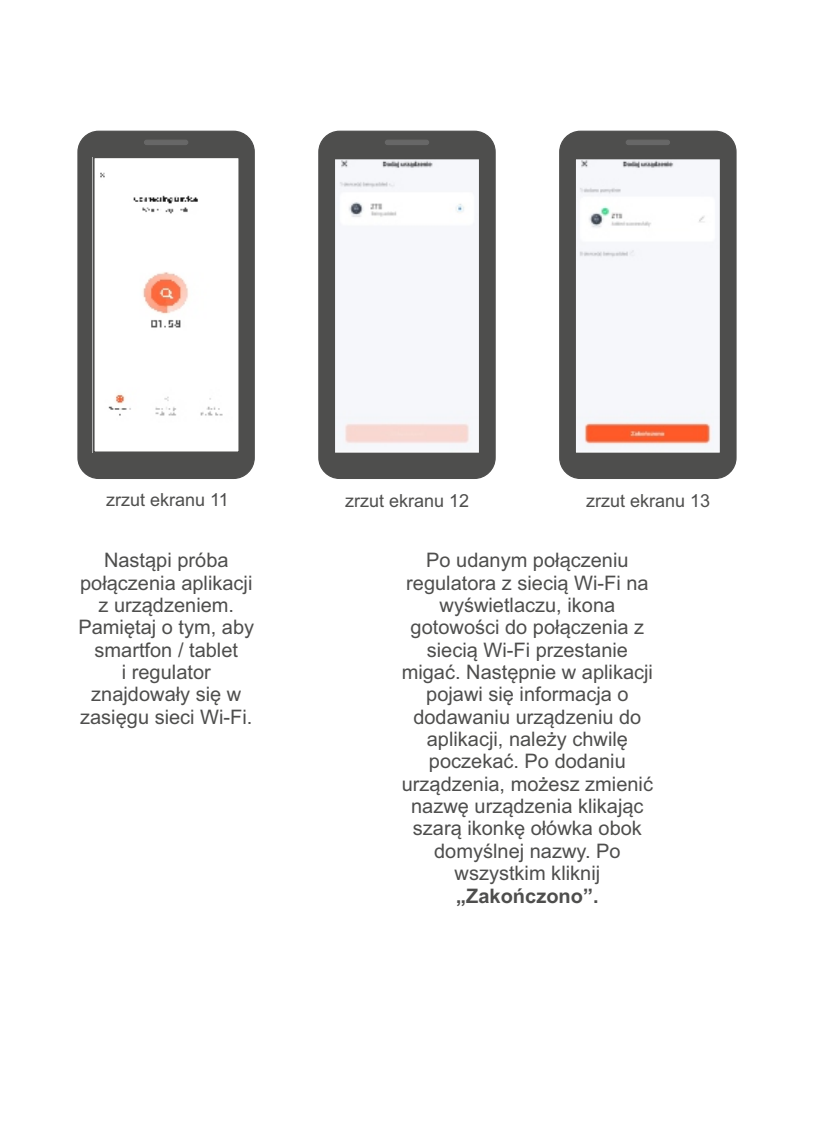
<style>
.page{position:relative;width:814px;height:1134px;background:#fff}
.page>*{position:absolute;margin:0;border:0;box-sizing:border-box;transform-origin:0 0}
.t1{font:20px/22.4px "Arial";color:#4e4e4d;text-align:center}
.t2{font:700 20px "Arial";color:#4e4e4d}
.t3{font:18px "Arial";color:#4e4e4d}
</style>
<div class="page">
<div style="left:77px;top:131px;width:178px;height:348px;background:#4e4e4d;border:1px solid #4e4e4d;border-radius:21px"></div>
<div style="left:144px;top:140px;width:44px;height:5px;background:#676767;border:1px solid #676767;border-radius:2px"></div>
<div style="left:96px;top:172px;width:141px;height:259px;background:#fff"></div>
<div style="left:92px;top:431px;width:145px;height:21px;background:#fff"></div>
<div style="left:94px;top:157px;width:145px;height:15px;background:#fff"></div>
<div style="left:93px;top:156px;width:147px;height:297px;border:2px solid #4e4e4d"></div>
<div style="left:318px;top:131px;width:177px;height:348px;background:#4e4e4d;border:1px solid #4e4e4d;border-radius:21px"></div>
<div style="left:385px;top:140px;width:44px;height:5px;background:#676767;border:1px solid #676767;border-radius:2px"></div>
<img style="left:336px;top:160px;width:142px;height:292px">
<img style="left:370px;top:202px;width:22px;height:9px">
<div style="left:333px;top:157px;width:148px;height:298px;border:2px solid #4e4e4d"></div>
<div style="left:559px;top:131px;width:177px;height:348px;background:#4e4e4d;border:1px solid #4e4e4d;border-radius:21px"></div>
<div style="left:625px;top:140px;width:45px;height:5px;background:#676767;border:1px solid #676767;border-radius:2px"></div>
<img style="left:577px;top:160px;width:141px;height:292px">
<div style="left:574px;top:157px;width:147px;height:298px;border:2px solid #4e4e4d"></div>
<p class="t3" style="left:106px;top:493px;width:124px">zrzut ekranu 11</p>
<p class="t3" style="left:345px;top:494px;width:126px">zrzut ekranu 12</p>
<p class="t3" style="left:586px;top:494px;width:126px">zrzut ekranu 13</p>
<p class="t1" style="left:78px;top:551px;width:177px">Nastąpi próba połączenia aplikacji z urządzeniem.<br>Pamiętaj o tym, aby smartfon / tablet<br>i regulator znajdowały się w zasięgu sieci Wi-Fi.</p>
<p class="t1" style="left:402px;top:551px;width:253px">Po udanym połączeniu regulatora z siecią Wi-Fi na wyświetlaczu, ikona gotowości do połączenia z siecią Wi-Fi przestanie migać. Następnie w aplikacji pojawi się informacja o dodawaniu urządzeniu do aplikacji, należy chwilę poczekać. Po dodaniu urządzenia, możesz zmienić nazwę urządzenia klikając szarą ikonkę ołówka obok domyślnej nazwy. Po wszystkim kliknij</p>
<p class="t2" style="left:456px;top:888px;width:144px">„Zakończono”.</p>
</div>
